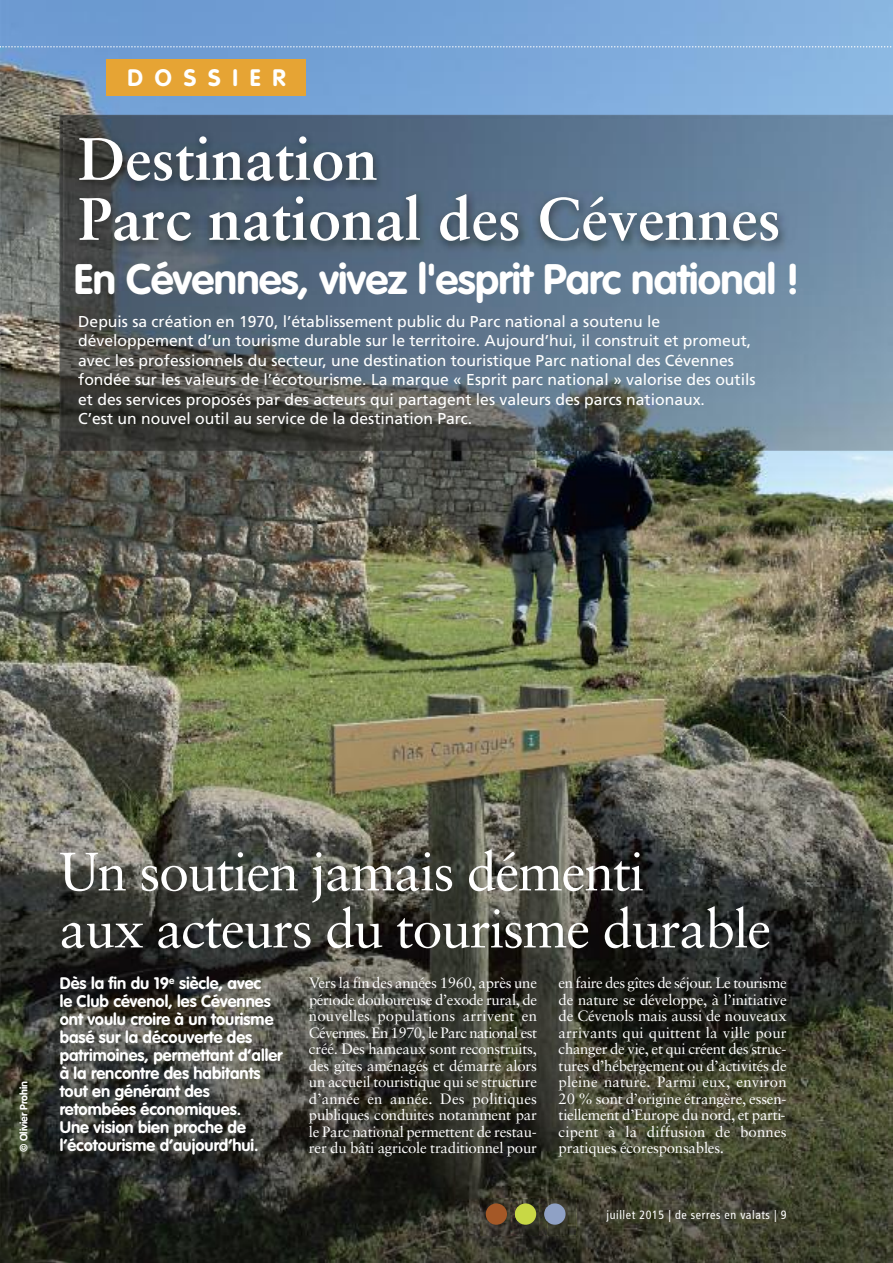
<style>
.page{position:relative;width:893px;height:1263px;background:#fff}
.page>*{position:absolute;margin:0;border:0;box-sizing:border-box;transform-origin:0 0}
.t1{font:700 60px/60px "Sabon";color:#fff}
.t2{font:54px/57px "Sabon";letter-spacing:-.025em;color:#fff}
.t3{font:700 42px "VAG Rounded";letter-spacing:-.015em;color:#fff}
.t4{font:700 23.55px "VAG Rounded";letter-spacing:.5em;color:#fff}
.t5{font:700 16.5px/18px "VAG Rounded";color:#fff}
.t6{font:15.75px/19.5px "Frutiger";color:#fff}
.t7{font:15px/16.5px "Sabon";letter-spacing:-.015em;color:#fff;text-align:justify}
.t8{font:condensed 12px "Frutiger LT Std";letter-spacing:.05em;color:#fff}
.t9{font:700 10.5px "VAG Rounded";color:#fff}
</style>
<div class="page">
<img style="left:0;top:0;width:893px;height:526px">
<img style="left:60px;top:115px;width:833px;height:336px">
<img style="left:0;top:526px;width:893px;height:737px">
<img style="left:64px;top:119px;width:807px;height:171px">
<svg style="left:0;top:46px;width:893px;height:2px;background:#98bae0"></svg>
<div style="left:106px;top:60px;width:200px;height:36px;background:#e6a434"></div>
<img style="left:547px;top:1198px;width:30px;height:38px">
<div style="left:544px;top:1203px;width:22px;height:22px;background:#8fa1c5;border-radius:50%"></div>
<img style="left:518px;top:1198px;width:29px;height:38px">
<img style="left:544px;top:1206px;width:3px;height:15px">
<div style="left:515px;top:1203px;width:21px;height:22px;background:#c8d845;border-radius:50%"></div>
<img style="left:481px;top:1198px;width:37px;height:38px">
<img style="left:515px;top:1206px;width:3px;height:16px">
<div style="left:486px;top:1203px;width:21px;height:22px;background:#a45827;border-radius:50%"></div>
<h3 class="t4" style="left:128px;top:68px;width:159px">DOSSIER</h3>
<h1 class="t1" style="left:78px;top:134px;width:704px">Destination<br>Parc national des Cévennes</h1>
<h3 class="t3" style="left:74px;top:261px;width:727px">En Cévennes, vivez l'esprit Parc national !</h3>
<p class="t6" style="left:78px;top:313px;width:679px">Depuis sa création en 1970, l’établissement public du Parc national a soutenu le développement d’un tourisme durable sur le territoire. Aujourd’hui, il construit et promeut, avec les professionnels du secteur, une destination touristique Parc national des Cévennes fondée sur les valeurs de l’écotourisme. La marque « Esprit parc national » valorise des outils et des services proposés par des acteurs qui partagent les valeurs des parcs nationaux.<br>C’est un nouvel outil au service de la destination Parc.</p>
<p class="t9" style="left:19px;top:1152px;width:73px;rotate:-90deg">© Olivier Prohin</p>
<h2 class="t2" style="left:60px;top:847px;width:713px">Un soutien jamais démenti<br>aux acteurs du tourisme durable</h2>
<p class="t7" style="left:559px;top:976px;width:230px">en faire des gîtes de séjour. Le tourisme de nature se développe, à l’initiative de Cévenols mais aussi de nouveaux arrivants qui quittent la ville pour changer de vie, et qui créent des struc&shy;tures d’hébergement ou d’activités de pleine nature. Parmi eux, environ 20 % sont d’origine étrangère, essen&shy;tiellement d’Europe du nord, et parti&shy;cipent à la diffusion de bonnes pratiques écoresponsables.</p>
<p class="t5" style="left:60px;top:976px;width:225px">Dès la fin du 19<sup>e</sup> siècle, avec<br>le Club cévenol, les Cévennes ont voulu croire à un tourisme basé sur la découverte des patrimoines, permettant d’aller à la rencontre des habitants tout en générant des retombées économiques.<br>Une vision bien proche de l’écotourisme d’aujourd’hui.</p>
<p class="t7" style="left:309px;top:976px;width:230px">Vers la fin des années 1960, après une période douloureuse d’exode rural, de nouvelles populations arrivent en Cévennes. En 1970, le Parc national est créé. Des hameaux sont reconstruits, des gîtes aménagés et démarre alors un accueil touristique qui se structure d’année en année. Des politiques publiques conduites notamment par le Parc national permettent de restau&shy;rer du bâti agricole traditionnel pour</p>
<p class="t8" style="left:606px;top:1210px;width:182px">juillet 2015 | de serres en valats | 9</p>
</div>
